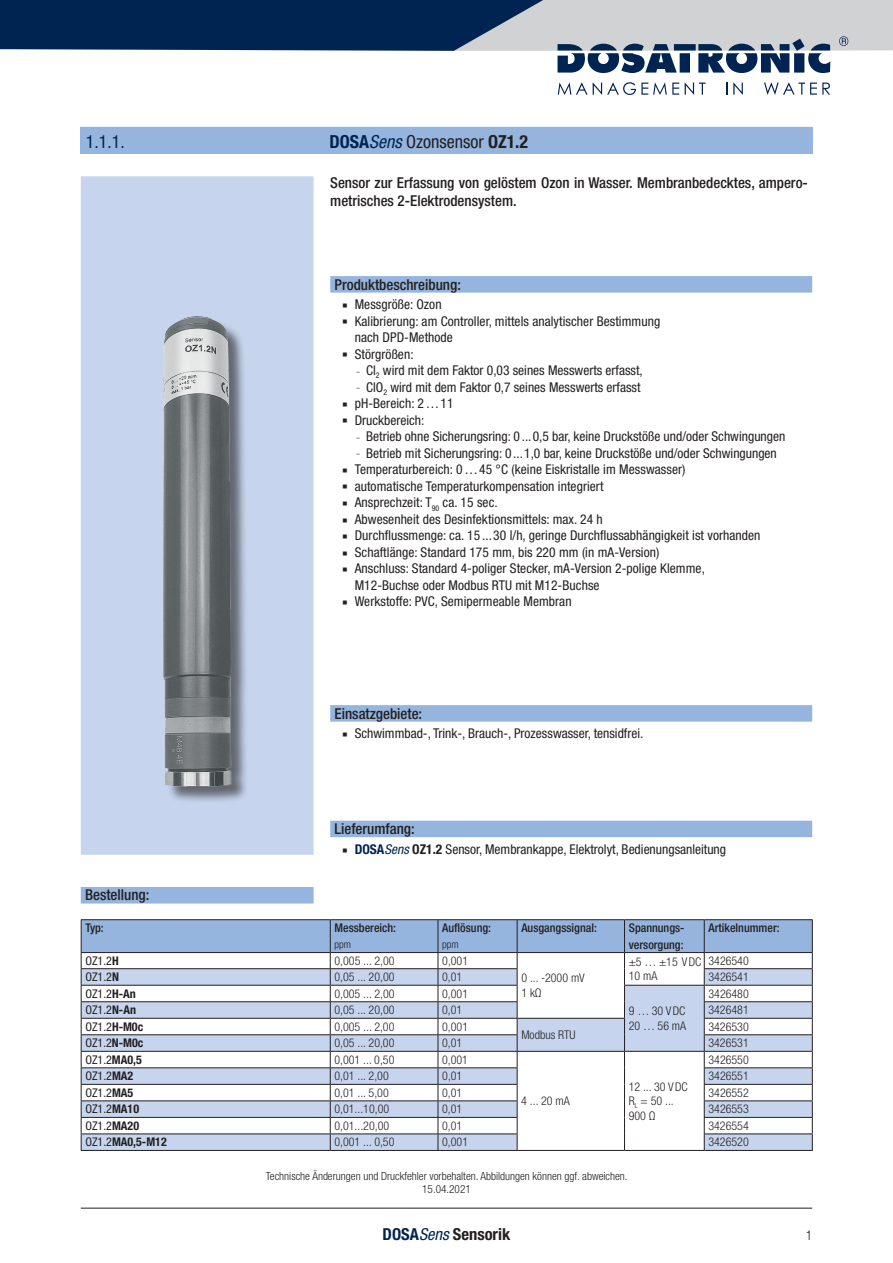
<style>
.page{position:relative;width:893px;height:1263px;background:#fff}
.page>*{position:absolute;margin:0;border:0;box-sizing:border-box;transform-origin:0 0}
.t1{font:condensed 18px "Helvetica Neue LT Pro";color:#231f20}
.t2{font:condensed 18px "Helvetica Neue LT Pro";color:#002451}
.t3{font:700 condensed 16.5px "Helvetica Neue LT Pro";color:#231f20}
.t4{font:500 condensed 15px/18px "Helvetica Neue LT Pro";color:#231f20}
.t5{font:condensed 13.5px/16.5px "Helvetica Neue LT Pro";letter-spacing:.005em;color:#231f20}
.t6{font:300 condensed 13.5px "Helvetica Neue LT Pro";color:#231f20}
.t7{font:300 condensed 12px/14.4px "Helvetica Neue LT Pro";color:#231f20}
.t8{font:condensed 12px "Helvetica Neue LT Pro";color:#231f20}
.t9{font:500 condensed 12px/16.5px "Helvetica Neue LT Pro";color:#231f20}
.t10{font:700 condensed 12px "Helvetica Neue LT Pro";color:#231f20}
.t11{font:300 condensed 11.25px/13.5px "Helvetica Neue LT Pro";color:#231f20;text-align:center}
.t12{font:300 condensed 10.5px "Helvetica Neue LT Pro";color:#231f20}
.s1{font-weight:700;color:#002451}
.s2{font-style:italic;color:#002451}
.s3{font-weight:700}
.s4{font-size:6.75px}
.s5{font-weight:400}
.s6{color:#002451}
.s7{font-weight:400;font-style:italic;color:#002451}
</style>
<div class="page">
<hr style="left:81px;top:1208px;width:731px;height:1px;background:#231f20">
<svg style="left:558px;top:82px;width:121px;height:13px"></svg>
<svg style="left:685px;top:83px;width:21px;height:12px"></svg>
<svg style="left:726px;top:83px;width:1px;height:12px"></svg>
<svg style="left:733px;top:83px;width:10px;height:12px"></svg>
<svg style="left:764px;top:83px;width:66px;height:12px"></svg>
<svg style="left:0;top:0;width:893px;height:73px"></svg>
<div style="left:81px;top:176px;width:233px;height:679px;background:#c6d5ed;border:2px solid #c6d5ed"></div>
<img style="left:163px;top:316px;width:83px;height:485px">
<div style="left:80px;top:127px;width:733px;height:27px;background:#95b5de"></div>
<div style="left:81px;top:887px;width:233px;height:16px;background:#95b5de"></div>
<hr style="left:81px;top:1150px;width:249px;height:1px;background:#231f20">
<hr style="left:704px;top:1150px;width:109px;height:1px;background:#231f20">
<hr style="left:81px;top:919px;width:249px;height:1px;background:#231f20">
<hr style="left:330px;top:919px;width:108px;height:1px;background:#231f20">
<hr style="left:438px;top:919px;width:79px;height:1px;background:#231f20">
<hr style="left:517px;top:919px;width:107px;height:1px;background:#231f20">
<hr style="left:624px;top:919px;width:80px;height:1px;background:#231f20">
<hr style="left:704px;top:919px;width:109px;height:1px;background:#231f20">
<hr style="left:330px;top:1150px;width:108px;height:1px;background:#231f20">
<hr style="left:438px;top:1150px;width:79px;height:1px;background:#231f20">
<hr style="left:624px;top:1150px;width:80px;height:1px;background:#231f20">
<hr style="left:517px;top:1150px;width:107px;height:1px;background:#231f20">
<svg style="left:81px;top:920px;width:732px;height:230px"></svg>
<hr style="left:517px;top:1051px;width:107px;height:1px;background:#231f20">
<div style="left:330px;top:276px;width:482px;height:17px;background:#95b5de"></div>
<div style="left:330px;top:705px;width:482px;height:17px;background:#95b5de"></div>
<div style="left:330px;top:821px;width:482px;height:16px;background:#95b5de"></div>
<h1 class="t2" style="left:86px;top:131px;width:40px">1.1.1.</h1>
<h1 class="t1" style="left:329px;top:131px;width:200px"><span class="s1">DOSA</span><span class="s2">Sens</span> Ozonsensor <span class="s3">OZ1.2</span></h1>
<p class="t4" style="left:330px;top:173px;width:479px">Sensor zur Erfassung von gelöstem Ozon in Wasser. Membranbedecktes, ampero&shy;metrisches 2-Elektrodensystem.</p>
<p class="t4" style="left:334px;top:275px;width:128px">Produktbeschreibung:</p>
<p class="t5" style="left:355px;top:296px;width:307px">Messgröße: Ozon<br>Kalibrierung: am Controller, mittels analytischer Bestimmung nach DPD-Methode<br>Störgrößen:</p>
<p class="t5" style="left:357px;top:362px;width:288px"><span class="s4">–</span> Cl<sub>2</sub> wird mit dem Faktor 0,03 seines Messwerts erfasst,</p>
<p class="t5" style="left:355px;top:378px;width:287px"><span class="s4">–</span> ClO<sub>2</sub> wird mit dem Faktor 0,7 seines Messwerts erfasst pH-Bereich: 2…11<br>Druckbereich:</p>
<p class="t5" style="left:357px;top:428px;width:430px"><span class="s4">–</span> Betrieb ohne Sicherungsring: 0 ...0,5 bar, keine Druckstöße und/oder Schwingungen</p>
<p class="t5" style="left:355px;top:444px;width:424px"><span class="s4">–</span> Betrieb mit Sicherungsring: 0 ...1,0 bar, keine Druckstöße und/oder Schwingungen Temperaturbereich: 0…45 °C (keine Eiskristalle im Messwasser)<br>automatische Temperaturkompensation integriert<br>Ansprechzeit: T<sub>90</sub> ca. 15 sec.<br>Abwesenheit des Desinfektionsmittels: max. 24 h<br>Durchflussmenge: ca. 15 ...30 l/h, geringe Durchflussabhängigkeit ist vorhanden Schaftlänge: Standard 175 mm, bis 220 mm (in mA-Version)<br>Anschluss: Standard 4-poliger Stecker, mA-Version 2-polige Klemme,<br>M12-Buchse oder Modbus RTU mit M12-Buchse<br>Werkstoffe: PVC, Semipermeable Membran</p>
<p class="t4" style="left:334px;top:704px;width:89px">Einsatzgebiete:</p>
<p class="t5" style="left:355px;top:725px;width:290px">Schwimmbad-, Trink-, Brauch-, Prozesswasser, tensidfrei.</p>
<p class="t4" style="left:334px;top:820px;width:82px">Lieferumfang:</p>
<p class="t5" style="left:355px;top:840px;width:373px"><span class="s1">DOSA</span><span class="s2">Sens</span> <span class="s3">OZ1.2</span> Sensor, Membrankappe, Elektrolyt, Bedienungsanleitung</p>
<p class="t4" style="left:85px;top:886px;width:66px">Bestellung:</p>
<p class="t9" style="left:85px;top:919px;width:20px">Typ:</p>
<p class="t9" style="left:334px;top:919px;width:63px">Messbereich:</p>
<p class="t12" style="left:334px;top:938px;width:18px">ppm</p>
<p class="t9" style="left:442px;top:919px;width:50px">Auflösung:</p>
<p class="t12" style="left:442px;top:938px;width:18px">ppm</p>
<p class="t9" style="left:521px;top:919px;width:77px">Ausgangssignal:</p>
<p class="t9" style="left:629px;top:919px;width:56px">Spannungs&shy;versorgung:</p>
<p class="t9" style="left:708px;top:919px;width:73px">Artikelnummer:</p>
<p class="t8" style="left:85px;top:953px;width:35px">OZ1.2<span class="s3">H</span></p>
<p class="t7" style="left:334px;top:953px;width:62px">0,005 ... 2,00</p>
<p class="t7" style="left:442px;top:953px;width:27px">0,001</p>
<p class="t7" style="left:629px;top:954px;width:74px">±5 … ±15 VDC<br>10 mA</p>
<p class="t7" style="left:708px;top:953px;width:42px">3426540</p>
<p class="t8" style="left:85px;top:970px;width:35px">OZ1.2<span class="s3">N</span></p>
<p class="t7" style="left:334px;top:970px;width:62px">0,05 ... 20,00</p>
<p class="t7" style="left:442px;top:970px;width:22px">0,01</p>
<p class="t7" style="left:708px;top:970px;width:42px">3426541</p>
<p class="t8" style="left:85px;top:986px;width:52px">OZ1.2<span class="s3">H-An</span></p>
<p class="t7" style="left:334px;top:986px;width:62px">0,005 ... 2,00</p>
<p class="t7" style="left:442px;top:986px;width:27px">0,001</p>
<p class="t7" style="left:629px;top:1004px;width:59px">9 … 30 VDC<br>20 … 56 mA</p>
<p class="t7" style="left:521px;top:971px;width:65px">0 ... -2000 mV<br>1 kΩ</p>
<p class="t7" style="left:708px;top:986px;width:42px">3426480</p>
<p class="t8" style="left:85px;top:1003px;width:52px">OZ1.2<span class="s3">N-An</span></p>
<p class="t7" style="left:334px;top:1003px;width:62px">0,05 ... 20,00</p>
<p class="t7" style="left:442px;top:1003px;width:22px">0,01</p>
<p class="t7" style="left:708px;top:1003px;width:42px">3426481</p>
<p class="t8" style="left:85px;top:1019px;width:59px">OZ1.2<span class="s3">H-M0c</span></p>
<p class="t7" style="left:334px;top:1019px;width:62px">0,005 ... 2,00</p>
<p class="t7" style="left:442px;top:1019px;width:27px">0,001</p>
<p class="t7" style="left:521px;top:1027px;width:55px">Modbus RTU</p>
<p class="t7" style="left:708px;top:1019px;width:42px">3426530</p>
<p class="t8" style="left:85px;top:1036px;width:60px">OZ1.2<span class="s3">N-M0c</span></p>
<p class="t7" style="left:334px;top:1036px;width:62px">0,05 ... 20,00</p>
<p class="t7" style="left:442px;top:1036px;width:22px">0,01</p>
<p class="t7" style="left:708px;top:1036px;width:42px">3426531</p>
<p class="t8" style="left:85px;top:1052px;width:58px">OZ1.2<span class="s3">MA0,5</span></p>
<p class="t7" style="left:334px;top:1052px;width:62px">0,001 ... 0,50</p>
<p class="t7" style="left:442px;top:1052px;width:27px">0,001</p>
<p class="t7" style="left:521px;top:1094px;width:50px">4 ... 20 mA</p>
<p class="t7" style="left:708px;top:1052px;width:42px">3426550</p>
<p class="t8" style="left:85px;top:1069px;width:49px">OZ1.2<span class="s3">MA2</span></p>
<p class="t7" style="left:334px;top:1069px;width:56px">0,01 ... 2,00</p>
<p class="t7" style="left:442px;top:1069px;width:22px">0,01</p>
<p class="t7" style="left:708px;top:1069px;width:42px">3426551</p>
<p class="t8" style="left:85px;top:1085px;width:49px">OZ1.2<span class="s3">MA5</span></p>
<p class="t7" style="left:334px;top:1085px;width:56px">0,01 ... 5,00</p>
<p class="t7" style="left:442px;top:1085px;width:22px">0,01</p>
<p class="t7" style="left:708px;top:1085px;width:42px">3426552</p>
<p class="t8" style="left:85px;top:1102px;width:55px">OZ1.2<span class="s3">MA10</span></p>
<p class="t7" style="left:334px;top:1102px;width:56px">0,01...10,00</p>
<p class="t7" style="left:442px;top:1102px;width:22px">0,01</p>
<p class="t7" style="left:708px;top:1102px;width:42px">3426553</p>
<p class="t8" style="left:85px;top:1119px;width:55px">OZ1.2<span class="s3">MA20</span></p>
<p class="t7" style="left:334px;top:1118px;width:56px">0,01...20,00</p>
<p class="t7" style="left:442px;top:1118px;width:22px">0,01</p>
<p class="t7" style="left:708px;top:1118px;width:42px">3426554</p>
<p class="t10" style="left:85px;top:1135px;width:83px"><span class="s5">OZ1.2</span>MA0,5-M12</p>
<p class="t7" style="left:334px;top:1135px;width:62px">0,001 ... 0,50</p>
<p class="t7" style="left:442px;top:1135px;width:27px">0,001</p>
<p class="t7" style="left:708px;top:1135px;width:42px">3426520</p>
<p class="t7" style="left:629px;top:1079px;width:61px">12 ... 30 VDC<br>R<sub>L</sub> = 50 ...<br>900 Ω</p>
<p class="t11" style="left:266px;top:1169px;width:363px">Technische Änderungen und Druckfehler vorbehalten. Abbildungen können ggf. abweichen.<br>15.04.2021</p>
<p class="t3" style="left:383px;top:1224px;width:129px"><span class="s6">DOSA</span><span class="s7">Sens</span> Sensorik</p>
<p class="t6" style="left:806px;top:1227px;width:8px">1</p>
</div>
